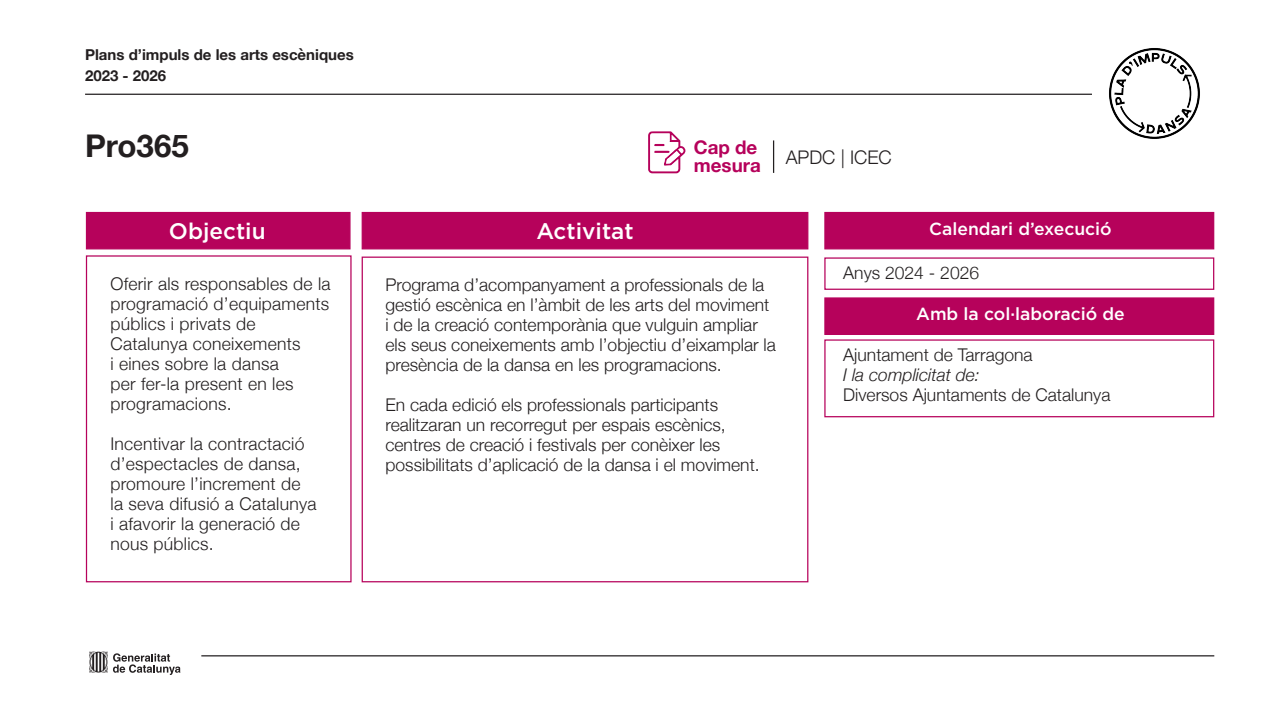
<style>
.page{position:relative;width:1287px;height:720px;background:#fff}
.page>*{position:absolute;margin:0;border:0;box-sizing:border-box;transform-origin:0 0}
.t1{font:700 31.25px "Helvetica Neue";color:#231f20}
.t2{font:500 22.5px "Gotham";color:#fff}
.t3{font:700 18.75px "Helvetica Neue";color:#b6025b}
.t4{font:300 18.75px "Helvetica Neue";color:#231f20}
.t5{font:300 17.5px/20px "Helvetica Neue";color:#231f20}
.t6{font:500 17.5px "Gotham";color:#fff}
.t7{font:italic 300 17.5px "Helvetica Neue";color:#231f20}
.t8{font:700 15px "Helvetica Neue";color:#231f20}
</style>
<div class="page">
<svg style="left:648px;top:131px;width:37px;height:43px"></svg>
<hr style="left:773px;top:140px;width:1px;height:33px;background:#231f20">
<div style="left:86px;top:212px;width:264px;height:37px;background:#b6025b"></div>
<div style="left:86px;top:255px;width:265px;height:327px;border:1px solid #b6025b"></div>
<div style="left:361px;top:256px;width:447px;height:326px;border:1px solid #b6025b"></div>
<div style="left:824px;top:257px;width:390px;height:33px;border:1px solid #b6025b"></div>
<div style="left:361px;top:212px;width:447px;height:37px;background:#b6025b"></div>
<div style="left:824px;top:212px;width:390px;height:37px;background:#b6025b"></div>
<div style="left:824px;top:297px;width:390px;height:38px;background:#b6025b;border:1px solid #b6025b"></div>
<div style="left:824px;top:339px;width:390px;height:78px;border:1px solid #b6025b"></div>
<hr style="left:85px;top:94px;width:1006px;height:1px;background:#231f20">
<svg style="left:89px;top:651px;width:91px;height:23px"></svg>
<hr style="left:201px;top:655px;width:1013px;height:1px;background:#231f20">
<img style="left:1109px;top:48px;width:91px;height:91px">
<p class="t8" style="left:85px;top:43px;width:270px">Plans d’impuls de les arts escèniques</p>
<p class="t8" style="left:85px;top:64px;width:83px">2023 - 2026</p>
<p class="t1" style="left:85px;top:121px;width:105px">Pro365</p>
<p class="t3" style="left:693px;top:132px;width:65px">Cap de</p>
<p class="t3" style="left:693px;top:151px;width:68px">mesura</p>
<p class="t4" style="left:785px;top:142px;width:107px">APDC | ICEC</p>
<p class="t2" style="left:169px;top:218px;width:98px">Objectiu</p>
<p class="t2" style="left:536px;top:218px;width:99px">Activitat</p>
<p class="t6" style="left:929px;top:218px;width:184px">Calendari d’execució</p>
<p class="t5" style="left:110px;top:272px;width:221px">Oferir als responsables de la programació d’equipaments públics i privats de<br>Catalunya coneixements<br>i eines sobre la dansa<br>per fer-la present en les programacions.</p>
<p class="t5" style="left:110px;top:432px;width:207px">Incentivar la contractació d’espectacles de dansa, promoure l’increment de la seva difusió a Catalunya i afavorir la generació de nous públics.</p>
<p class="t5" style="left:385px;top:273px;width:392px">Programa d’acompanyament a professionals de la gestió escènica en l’àmbit de les arts del moviment i de la creació contemporània que vulguin ampliar els seus coneixements amb l’objectiu d’eixamplar la presència de la dansa en les programacions.</p>
<p class="t5" style="left:385px;top:393px;width:376px">En cada edició els professionals participants realitzaran un recorregut per espais escènics, centres de creació i festivals per conèixer les possibilitats d’aplicació de la dansa i el moviment.</p>
<p class="t5" style="left:843px;top:261px;width:137px">Anys 2024 - 2026</p>
<p class="t6" style="left:916px;top:304px;width:210px">Amb la col·laboració de</p>
<p class="t5" style="left:843px;top:343px;width:191px">Ajuntament de Tarragona</p>
<p class="t7" style="left:843px;top:360px;width:138px">I la complicitat de:</p>
<p class="t5" style="left:843px;top:383px;width:269px">Diversos Ajuntaments de Catalunya</p>
</div>
